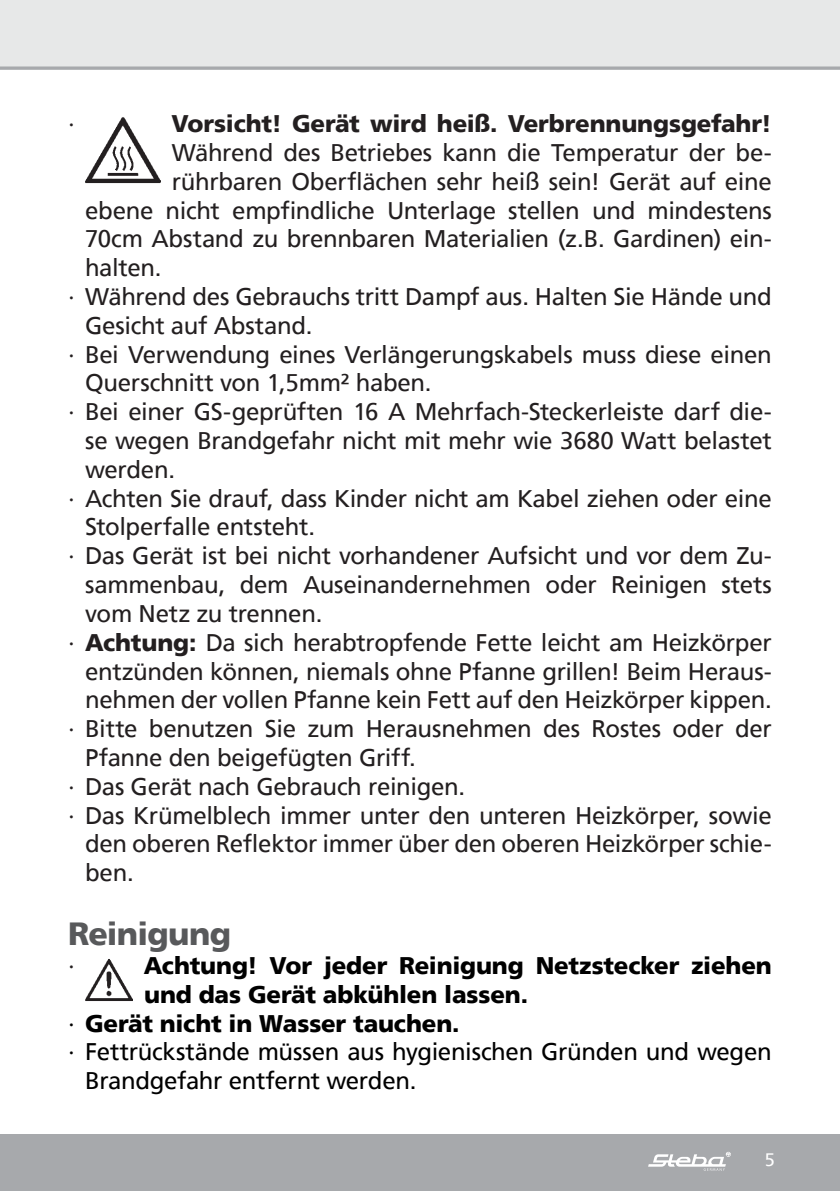
<style>
.page{position:relative;width:840px;height:1191px;background:#fff}
.page>*{position:absolute;margin:0;border:0;box-sizing:border-box;transform-origin:0 0}
.t1{font:900 32px "Frutiger";letter-spacing:-.02em;color:#58595b}
.t2{font:24px "Frutiger";letter-spacing:-.015em;color:#231f20}
.t3{font:900 24px "Frutiger";letter-spacing:-.01em;color:#000}
.t4{font:24px "Frutiger";letter-spacing:-.015em;color:#000}
.t5{font:900 24px "Frutiger";letter-spacing:-.01em;color:#231f20}
.t6{font:18px "Frutiger";color:#fff}
.s1{font-weight:900}
.s2{font-weight:400}
</style>
<div class="page">
<div style="left:0;top:0;width:839px;height:68px;background:#e7e8e8"></div>
<div style="left:0;top:1134px;width:839px;height:57px;background:#a7a9ac"></div>
<svg style="left:648px;top:1151px;width:82px;height:19px"></svg>
<svg style="left:0;top:66px;width:839px;height:4px;background:#b2b4b7"></svg>
<img style="left:85px;top:117px;width:75px;height:67px">
<img style="left:85px;top:959px;width:48px;height:42px">
<p class="t2" style="left:68px;top:110px;width:8px">∙</p>
<p class="t5" style="left:171px;top:109px;width:601px">Vorsicht! Gerät wird heiß. Verbrennungsgefahr!</p>
<p class="t2" style="left:172px;top:138px;width:601px">Während des Betriebes kann die Temperatur der be-</p>
<p class="t2" style="left:172px;top:167px;width:601px">rührbaren Oberflächen sehr heiß sein! Gerät auf eine</p>
<p class="t2" style="left:85px;top:196px;width:687px">ebene nicht empfindliche Unterlage stellen und mindestens</p>
<p class="t2" style="left:85px;top:225px;width:687px">70cm Abstand zu brennbaren Materialien (z.B. Gardinen) ein-</p>
<p class="t2" style="left:85px;top:254px;width:78px">halten.</p>
<p class="t2" style="left:68px;top:282px;width:705px">∙ Während des Gebrauchs tritt Dampf aus. Halten Sie Hände und</p>
<p class="t2" style="left:85px;top:311px;width:229px">Gesicht auf Abstand.</p>
<p class="t2" style="left:68px;top:340px;width:704px">∙ Bei Verwendung eines Verlängerungskabels muss diese einen</p>
<p class="t2" style="left:85px;top:369px;width:348px">Querschnitt von 1,5mm² haben.</p>
<p class="t2" style="left:68px;top:398px;width:705px">∙ Bei einer GS-geprüften 16 A Mehrfach-Steckerleiste darf die-</p>
<p class="t2" style="left:85px;top:426px;width:688px">se wegen Brandgefahr nicht mit mehr wie 3680 Watt belastet</p>
<p class="t2" style="left:85px;top:455px;width:91px">werden.</p>
<p class="t2" style="left:68px;top:484px;width:704px">∙ Achten Sie drauf, dass Kinder nicht am Kabel ziehen oder eine</p>
<p class="t2" style="left:85px;top:513px;width:231px">Stolperfalle entsteht.</p>
<p class="t2" style="left:68px;top:542px;width:705px">∙ Das Gerät ist bei nicht vorhandener Aufsicht und vor dem Zu-</p>
<p class="t2" style="left:85px;top:570px;width:687px">sammenbau, dem Auseinandernehmen oder Reinigen stets</p>
<p class="t2" style="left:85px;top:599px;width:238px">vom Netz zu trennen.</p>
<p class="t2" style="left:68px;top:628px;width:704px">∙ <span class="s1">Achtung:</span> Da sich herabtropfende Fette leicht am Heizkörper</p>
<p class="t2" style="left:85px;top:657px;width:687px">entzünden können, niemals ohne Pfanne grillen! Beim Heraus-</p>
<p class="t2" style="left:85px;top:686px;width:687px">nehmen der vollen Pfanne kein Fett auf den Heizkörper kippen.</p>
<p class="t2" style="left:68px;top:714px;width:704px">∙ Bitte benutzen Sie zum Herausnehmen des Rostes oder der</p>
<p class="t2" style="left:85px;top:743px;width:332px">Pfanne den beigefügten Griff.</p>
<p class="t2" style="left:68px;top:772px;width:398px">∙ Das Gerät nach Gebrauch reinigen.</p>
<p class="t2" style="left:68px;top:801px;width:704px">∙ Das Krümelblech immer unter den unteren Heizkörper, sowie</p>
<p class="t2" style="left:85px;top:830px;width:687px">den oberen Reflektor immer über den oberen Heizkörper schie-</p>
<p class="t2" style="left:85px;top:858px;width:50px">ben.</p>
<h1 class="t1" style="left:68px;top:914px;width:165px">Reinigung</h1>
<p class="t2" style="left:68px;top:951px;width:8px">∙</p>
<p class="t3" style="left:144px;top:951px;width:629px">Achtung! Vor jeder Reinigung Netzstecker ziehen</p>
<p class="t3" style="left:144px;top:980px;width:385px">und das Gerät abkühlen lassen.</p>
<p class="t3" style="left:68px;top:1008px;width:393px"><span class="s2">∙</span> Gerät nicht in Wasser tauchen.</p>
<p class="t4" style="left:68px;top:1038px;width:704px">∙ Fettrückstände müssen aus hygienischen Gründen und wegen</p>
<p class="t4" style="left:85px;top:1066px;width:332px">Brandgefahr entfernt werden.</p>
<p class="t6" style="left:764px;top:1149px;width:12px">5</p>
</div>
